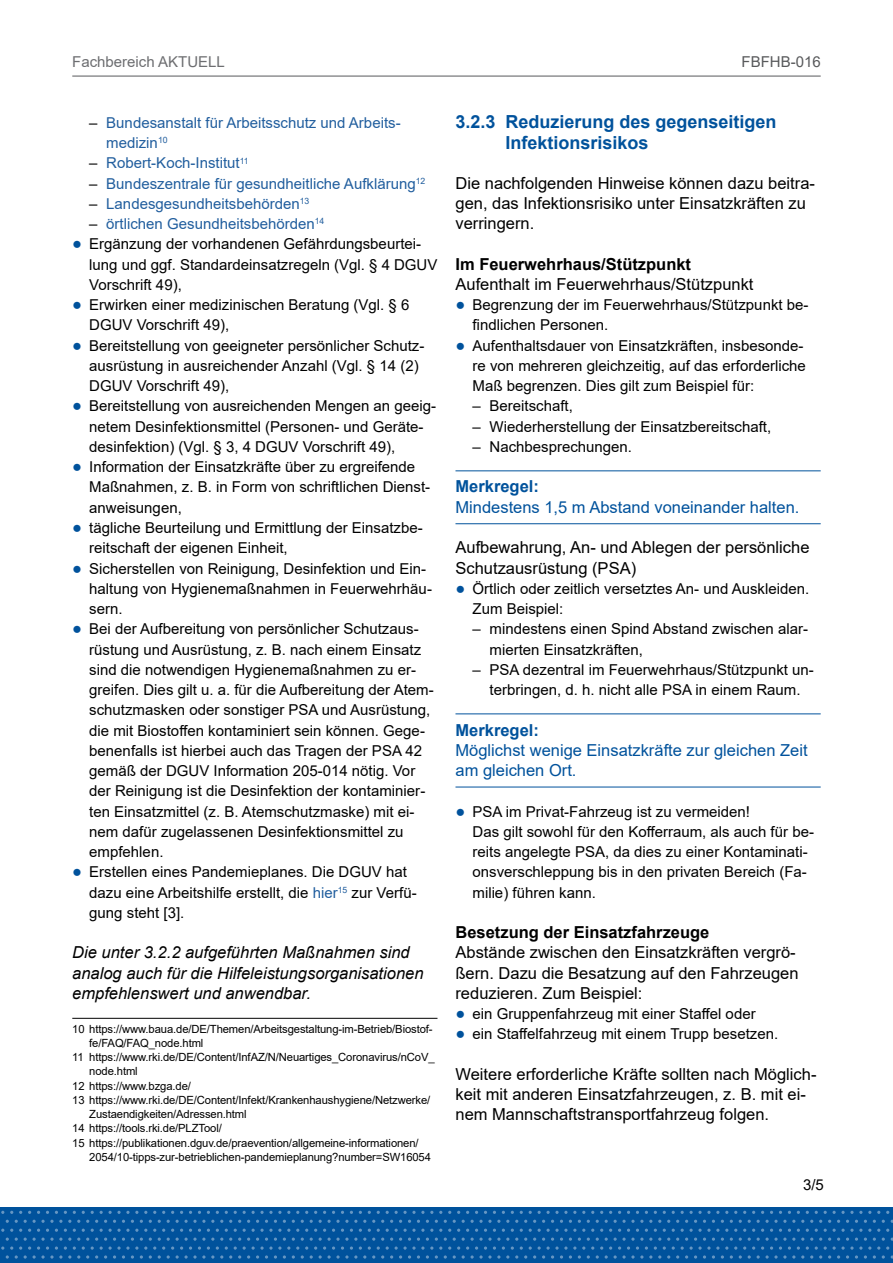
<style>
.page{position:relative;width:893px;height:1263px;background:#fff}
.page>*{position:absolute;margin:0;border:0;box-sizing:border-box;transform-origin:0 0}
.t1{font:700 18px/21px "Arial";color:#00529c}
.t2{font:16.5px/20.2px "Arial";color:#000}
.t3{font:italic 16.5px/20.2px "Arial";color:#000}
.t4{font:16.5px/20.2px "Arial";color:#00529c}
.t5{font:700 16.5px "Arial";color:#000}
.t6{font:700 16.5px "Arial";color:#00529c}
.t7{font:15px/20.2px "Arial";color:#000}
.t8{font:15px/20.2px "Arial";color:#215e9e}
.t9{font:15px "Arial";color:#6d6e71}
.t10{font:15px "Arial";color:#58595b}
.t11{font:11.25px "Arial";letter-spacing:-.01em;color:#000}
.s1{color:#000}
.s2{font-size:16.5px;color:#00529c}
.s3{color:#215e9e}
</style>
<div class="page">
<div style="left:0;top:1207px;width:893px;height:56px;background:#00529c"></div>
<svg style="left:243px;top:1211px;width:38px;height:3px"></svg>
<svg style="left:386px;top:1211px;width:47px;height:3px"></svg>
<svg style="left:538px;top:1211px;width:38px;height:3px"></svg>
<svg style="left:681px;top:1211px;width:38px;height:3px"></svg>
<svg style="left:824px;top:1211px;width:38px;height:3px"></svg>
<svg style="left:725px;top:1220px;width:168px;height:38px"></svg>
<svg style="left:100px;top:1211px;width:38px;height:3px"></svg>
<svg style="left:1px;top:1220px;width:723px;height:38px"></svg>
<hr style="left:72px;top:1018px;width:365px;height:1px;background:#000">
<hr style="left:455px;top:470px;width:366px;height:1px;background:#00529c">
<hr style="left:455px;top:523px;width:366px;height:1px;background:#00529c">
<hr style="left:455px;top:713px;width:366px;height:1px;background:#00529c">
<hr style="left:455px;top:787px;width:366px;height:1px;background:#00529c">
<hr style="left:72px;top:76px;width:749px;height:1px;background:#58595b">
<p class="t9" style="left:72px;top:52px;width:154px">Fachbereich AKTUELL</p>
<p class="t10" style="left:741px;top:52px;width:81px">FBFHB-016</p>
<p class="t8" style="left:106px;top:112px;width:295px;text-indent:-17px"><span class="s1">–</span> Bundesanstalt für Arbeitsschutz und Arbeits&shy;medizin<sup>10</sup></p>
<p class="t8" style="left:89px;top:153px;width:161px"><span class="s1">–</span> Robert-Koch-Institut<sup>11</sup></p>
<p class="t8" style="left:89px;top:173px;width:338px"><span class="s1">–</span> Bundeszentrale für gesundheitliche Aufklärung<sup>12</sup></p>
<p class="t8" style="left:89px;top:193px;width:222px"><span class="s1">–</span> Landesgesundheitsbehörden<sup>13</sup></p>
<p class="t8" style="left:89px;top:214px;width:237px"><span class="s1">–</span> örtlichen Gesundheitsbehörden<sup>14</sup></p>
<p class="t7" style="left:89px;top:234px;width:350px;text-indent:-17px"><span class="s2">●</span> Ergänzung der vorhandenen Gefährdungsbeurtei&shy;lung und ggf. Standardeinsatzregeln (Vgl. § 4 DGUV<br>Vorschrift 49),</p>
<p class="t7" style="left:89px;top:295px;width:322px;text-indent:-17px"><span class="s2">●</span> Erwirken einer medizinischen Beratung (Vgl. § 6<br>DGUV Vorschrift 49),</p>
<p class="t7" style="left:89px;top:335px;width:337px;text-indent:-17px"><span class="s2">●</span> Bereitstellung von geeigneter persönlicher Schutz&shy;ausrüstung in ausreichender Anzahl (Vgl. § 14 (2)<br>DGUV Vorschrift 49),</p>
<p class="t7" style="left:89px;top:396px;width:348px;text-indent:-17px"><span class="s2">●</span> Bereitstellung von ausreichenden Mengen an geeig&shy;netem Desinfektionsmittel (Personen- und Geräte&shy;desinfektion) (Vgl. § 3, 4 DGUV Vorschrift 49),</p>
<p class="t7" style="left:89px;top:457px;width:342px;text-indent:-17px"><span class="s2">●</span> Information der Einsatzkräfte über zu ergreifende<br>Maßnahmen, z. B. in Form von schriftlichen Dienst&shy;anweisungen,</p>
<p class="t7" style="left:89px;top:517px;width:335px;text-indent:-17px"><span class="s2">●</span> tägliche Beurteilung und Ermittlung der Einsatzbe&shy;reitschaft der eigenen Einheit,</p>
<p class="t7" style="left:89px;top:558px;width:344px;text-indent:-17px"><span class="s2">●</span> Sicherstellen von Reinigung, Desinfektion und Ein&shy;haltung von Hygienemaßnahmen in Feuerwehrhäu&shy;sern.</p>
<p class="t7" style="left:89px;top:619px;width:346px;text-indent:-17px"><span class="s2">●</span> Bei der Aufbereitung von persönlicher Schutzaus&shy;rüstung und Ausrüstung, z. B. nach einem Einsatz sind die notwendigen Hygienemaßnahmen zu er&shy;greifen. Dies gilt u. a. für die Aufbereitung der Atem&shy;schutzmasken oder sonstiger PSA und Ausrüstung, die mit Biostoffen kontaminiert sein können. Gege&shy;benenfalls ist hierbei auch das Tragen der PSA 42 gemäß der DGUV Information 205-014 nötig. Vor der Reinigung ist die Desinfektion der kontaminier&shy;ten Einsatzmittel (z. B. Atemschutzmaske) mit ei&shy;nem dafür zugelassenen Desinfektionsmittel zu empfehlen.</p>
<p class="t7" style="left:89px;top:862px;width:329px;text-indent:-17px"><span class="s2">●</span> Erstellen eines Pandemieplanes. Die DGUV hat dazu eine Arbeitshilfe erstellt, die <span class="s3">hier</span><sup>15</sup> zur Verfü&shy;gung steht [3].</p>
<p class="t3" style="left:72px;top:943px;width:353px">Die unter 3.2.2 aufgeführten Maßnahmen sind analog auch für die Hilfeleistungsorganisationen empfehlenswert und anwendbar.</p>
<p class="t11" style="left:72px;top:1021px;width:362px">10 https://www.baua.de/DE/Themen/Arbeitsgestaltung-im-Betrieb/Biostof-</p>
<p class="t11" style="left:89px;top:1035px;width:116px">fe/FAQ/FAQ_node.html</p>
<p class="t11" style="left:72px;top:1049px;width:364px">11 https://www.rki.de/DE/Content/InfAZ/N/Neuartiges_Coronavirus/nCoV_</p>
<p class="t11" style="left:89px;top:1063px;width:50px">node.html</p>
<p class="t11" style="left:72px;top:1078px;width:120px">12 https://www.bzga.de/</p>
<p class="t11" style="left:72px;top:1092px;width:359px">13 https://www.rki.de/DE/Content/Infekt/Krankenhaushygiene/Netzwerke/</p>
<p class="t11" style="left:89px;top:1106px;width:159px">Zustaendigkeiten/Adressen.html</p>
<p class="t11" style="left:72px;top:1121px;width:151px">14 https://tools.rki.de/PLZTool/</p>
<p class="t11" style="left:72px;top:1135px;width:348px">15 https://publikationen.dguv.de/praevention/allgemeine-informationen/</p>
<p class="t11" style="left:89px;top:1149px;width:343px">2054/10-tipps-zur-betrieblichen-pandemieplanung?number=SW16054</p>
<p class="t1" style="left:505px;top:111px;width:273px;text-indent:-50px">3.2.3 Reduzierung des gegenseitigen<br>Infektionsrisikos</p>
<p class="t2" style="left:455px;top:173px;width:361px">Die nachfolgenden Hinweise können dazu beitra&shy;gen, das Infektionsrisiko unter Einsatzkräften zu verringern.</p>
<p class="t5" style="left:455px;top:252px;width:237px">Im Feuerwehrhaus/Stützpunkt</p>
<p class="t2" style="left:455px;top:274px;width:300px">Aufenthalt im Feuerwehrhaus/Stützpunkt</p>
<p class="t7" style="left:472px;top:295px;width:338px;text-indent:-17px"><span class="s2">●</span> Begrenzung der im Feuerwehrhaus/Stützpunkt be&shy;findlichen Personen.</p>
<p class="t7" style="left:472px;top:335px;width:335px;text-indent:-17px"><span class="s2">●</span> Aufenthaltsdauer von Einsatzkräften, insbesonde&shy;re von mehreren gleichzeitig, auf das erforderliche<br>Maß begrenzen. Dies gilt zum Beispiel für:</p>
<p class="t7" style="left:472px;top:396px;width:102px">– Bereitschaft,</p>
<p class="t7" style="left:472px;top:416px;width:300px">– Wiederherstellung der Einsatzbereitschaft,</p>
<p class="t7" style="left:472px;top:436px;width:161px">– Nachbesprechungen.</p>
<p class="t6" style="left:455px;top:475px;width:85px">Merkregel:</p>
<p class="t4" style="left:455px;top:497px;width:345px">Mindestens 1,5 m Abstand voneinander halten.</p>
<p class="t2" style="left:455px;top:537px;width:356px">Aufbewahrung, An- und Ablegen der persönliche<br>Schutzausrüstung (PSA)</p>
<p class="t7" style="left:472px;top:578px;width:338px;text-indent:-17px"><span class="s2">●</span> Örtlich oder zeitlich versetztes An- und Auskleiden.<br>Zum Beispiel:</p>
<p class="t7" style="left:489px;top:619px;width:320px;text-indent:-17px">– mindestens einen Spind Abstand zwischen alar&shy;mierten Einsatzkräften,</p>
<p class="t7" style="left:472px;top:659px;width:343px;text-align:center">– PSA dezentral im Feuerwehrhaus/Stützpunkt un&shy;terbringen, d. h. nicht alle PSA in einem Raum.</p>
<p class="t6" style="left:455px;top:718px;width:85px">Merkregel:</p>
<p class="t4" style="left:455px;top:740px;width:354px">Möglichst wenige Einsatzkräfte zur gleichen Zeit am gleichen Ort.</p>
<p class="t7" style="left:472px;top:801px;width:343px;text-indent:-17px"><span class="s2">●</span> PSA im Privat-Fahrzeug ist zu vermeiden!<br>Das gilt sowohl für den Kofferraum, als auch für be&shy;reits angelegte PSA, da dies zu einer Kontaminati&shy;onsverschleppung bis in den privaten Bereich (Fa&shy;milie) führen kann.</p>
<p class="t5" style="left:455px;top:921px;width:255px">Besetzung der Einsatzfahrzeuge</p>
<p class="t2" style="left:455px;top:942px;width:345px">Abstände zwischen den Einsatzkräften vergrö&shy;ßern. Dazu die Besatzung auf den Fahrzeugen reduzieren. Zum Beispiel:</p>
<p class="t7" style="left:455px;top:1003px;width:302px"><span class="s2">●</span> ein Gruppenfahrzeug mit einer Staffel oder</p>
<p class="t7" style="left:455px;top:1024px;width:324px"><span class="s2">●</span> ein Staffelfahrzeug mit einem Trupp besetzen.</p>
<p class="t2" style="left:455px;top:1064px;width:363px">Weitere erforderliche Kräfte sollten nach Möglich&shy;keit mit anderen Einsatzfahrzeugen, z. B. mit ei&shy;nem Mannschaftstransportfahrzeug folgen.</p>
<p class="t7" style="left:803px;top:1175px;width:22px">3/5</p>
</div>
